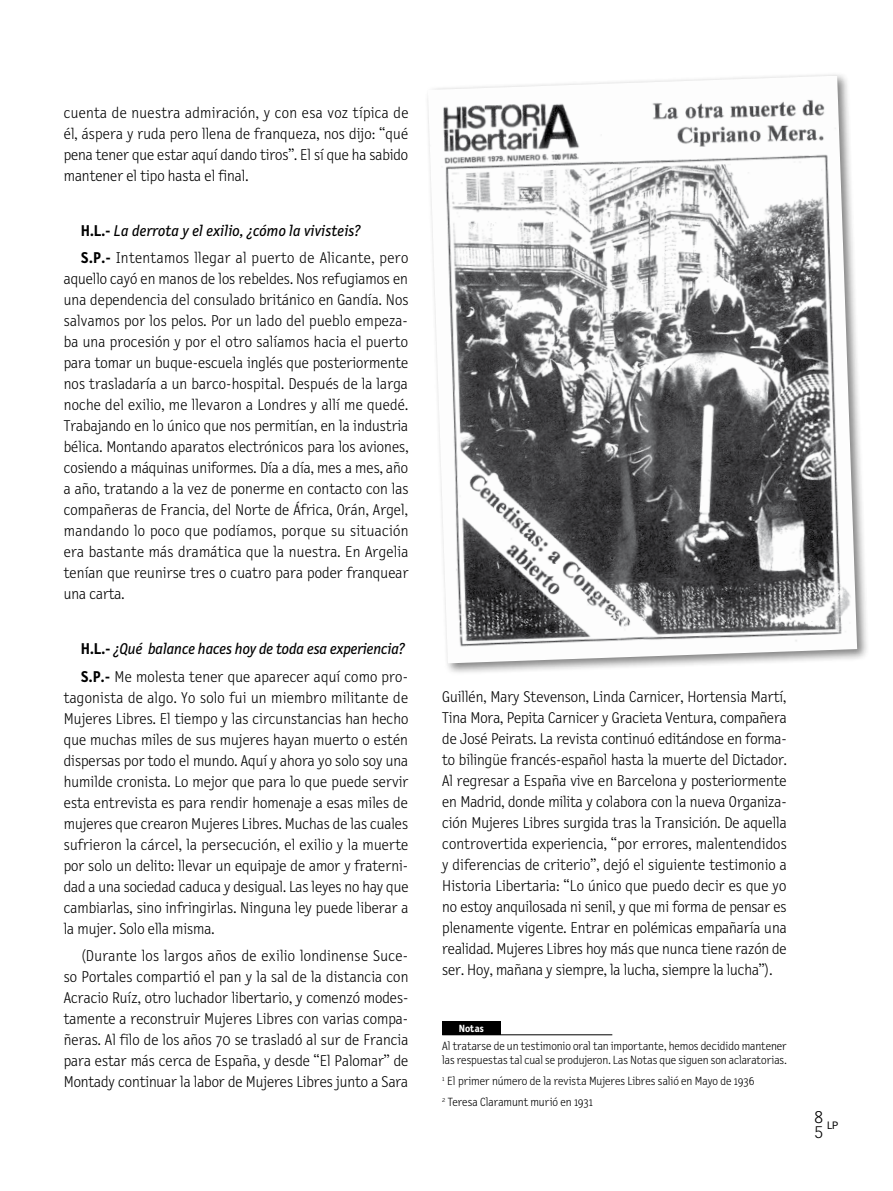
<style>
.page{position:relative;width:893px;height:1191px;background:#fff}
.page>*{position:absolute;margin:0;border:0;box-sizing:border-box;transform-origin:0 0}
.t1{font:300 16.5px/15px "Vectora LH";color:#000}
.t2{font:300 15.75px/21px "Letter Gothic Text";color:#000;text-align:justify}
.t3{font:italic 15.75px/27.3px "Letter Gothic Text";color:#000}
.t4{font:300 15.75px/27.3px "Letter Gothic Text";letter-spacing:.025em;color:#000}
.t5{font:300 12px/14.5px "Letter Gothic Text";letter-spacing:-.005em;color:#000}
.t6{font:700 10.5px "Letter Gothic Text";letter-spacing:.005em;color:#fff}
.t7{font:10.5px "Vectora LH";color:#000}
.s1{font-weight:700}
.s2{font-weight:400;font-style:italic}
.s3{font-weight:700;font-style:normal}
.s4{font-weight:300;font-style:normal}
</style>
<div class="page">
<div style="left:424px;top:72px;width:445px;height:603px;background:#000;opacity:.49"></div>
<img style="left:428px;top:76px;width:429px;height:587px">
<hr style="left:442px;top:1034px;width:170px;height:1px;background:#000">
<div style="left:442px;top:1021px;width:59px;height:13px;background:#000"></div>
<p class="t2" style="left:64px;top:103px;width:346px">cuenta de nuestra admiración, y con esa voz típica de él, áspera y ruda pero llena de franqueza, nos dijo: “qué pena tener que estar aquí dando tiros”. El sí que ha sabido mantener el tipo hasta el final.</p>
<p class="t4" style="left:81px;top:217px;width:329px"><span class="s1">H.L.-</span> <span class="s2">La derrota y el exilio, ¿cómo la vivisteis?<br></span><span class="s1">S.P.-</span> Intentamos llegar al puerto de Alicante, pero</p>
<p class="t2" style="left:64px;top:269px;width:346px">aquello cayó en manos de los rebeldes. Nos refugiamos en una dependencia del consulado británico en Gandía. Nos salvamos por los pelos. Por un lado del pueblo empeza&shy;ba una procesión y por el otro salíamos hacia el puerto para tomar un buque-escuela inglés que posteriormente nos trasladaría a un barco-hospital. Después de la larga noche del exilio, me llevaron a Londres y allí me quedé.<br>Trabajando en lo único que nos permitían, en la industria bélica. Montando aparatos electrónicos para los aviones, cosiendo a máquinas uniformes. Día a día, mes a mes, año a año, tratando a la vez de ponerme en contacto con las compañeras de Francia, del Norte de África, Orán, Argel, mandando lo poco que podíamos, porque su situación era bastante más dramática que la nuestra. En Argelia tenían que reunirse tres o cuatro para poder franquear una carta.</p>
<p class="t3" style="left:81px;top:635px;width:329px"><span class="s3">H.L.-</span> ¿Qué balance haces hoy de toda esa experiencia?<br><span class="s3">S.P.-</span> <span class="s4">Me molesta tener que aparecer aquí como pro-</span></p>
<p class="t2" style="left:64px;top:687px;width:346px">tagonista de algo. Yo solo fui un miembro militante de Mujeres Libres. El tiempo y las circunstancias han hecho que muchas miles de sus mujeres hayan muerto o estén dispersas por todo el mundo. Aquí y ahora yo solo soy una humilde cronista. Lo mejor que para lo que puede servir esta entrevista es para rendir homenaje a esas miles de mujeres que crearon Mujeres Libres. Muchas de las cuales sufrieron la cárcel, la persecución, el exilio y la muerte por solo un delito: llevar un equipaje de amor y fraterni&shy;dad a una sociedad caduca y desigual. Las leyes no hay que cambiarlas, sino infringirlas. Ninguna ley puede liberar a la mujer. Solo ella misma.</p>
<p class="t2" style="left:64px;top:945px;width:346px;text-indent:17px">(Durante los largos años de exilio londinense Suce&shy;so Portales compartió el pan y la sal de la distancia con Acracio Ruíz, otro luchador libertario, y comenzó modes&shy;tamente a reconstruir Mujeres Libres con varias compa&shy;ñeras. Al filo de los años 70 se trasladó al sur de Francia para estar más cerca de España, y desde “El Palomar” de Montady continuar la labor de Mujeres Libres junto a Sara</p>
<p class="t2" style="left:442px;top:686px;width:346px">Guillén, Mary Stevenson, Linda Carnicer, Hortensia Martí, Tina Mora, Pepita Carnicer y Gracieta Ventura, compañera de José Peirats. La revista continuó editándose en forma&shy;to bilingüe francés-español hasta la muerte del Dictador.<br>Al regresar a España vive en Barcelona y posteriormente en Madrid, donde milita y colabora con la nueva Organiza&shy;ción Mujeres Libres surgida tras la Transición. De aquella controvertida experiencia, “por errores, malentendidos y diferencias de criterio”, dejó el siguiente testimonio a Historia Libertaria: “Lo único que puedo decir es que yo no estoy anquilosada ni senil, y que mi forma de pensar es plenamente vigente. Entrar en polémicas empañaría una realidad. Mujeres Libres hoy más que nunca tiene razón de ser. Hoy, mañana y siempre, la lucha, siempre la lucha”).</p>
<p class="t6" style="left:459px;top:1022px;width:27px">Notas</p>
<p class="t5" style="left:442px;top:1038px;width:346px">Al tratarse de un testimonio oral tan importante, hemos decidido mantener las respuestas tal cual se produjeron. Las Notas que siguen son aclaratorias.</p>
<p class="t5" style="left:442px;top:1070px;width:314px;line-height:20.9px"><sup>1</sup> El primer número de la revista Mujeres Libres salió en Mayo de 1936<br><sup>2</sup> Teresa Claramunt murió en 1931</p>
<p class="t1" style="left:814px;top:1110px;width:10px">8<br>5</p>
<p class="t7" style="left:827px;top:1118px;width:13px">LP</p>
</div>
